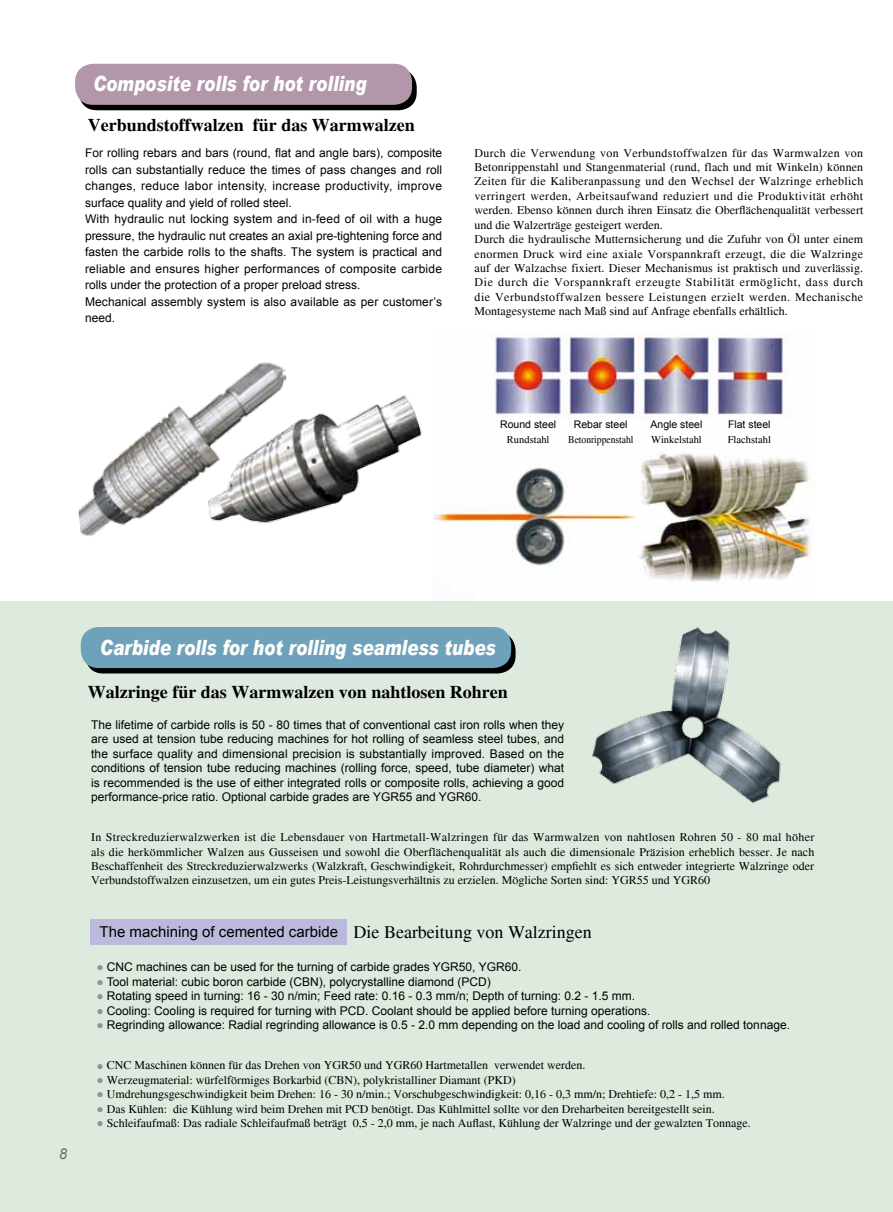
<style>
.page{position:relative;width:893px;height:1212px;background:#fff}
.page>*{position:absolute;margin:0;border:0;box-sizing:border-box;transform-origin:0 0}
.t1{font:italic 900 21px "Arial";color:#fff;scale:.8 1}
.t2{font:700 18px "Times";color:#000}
.t3{font:18px "Times";color:#000}
.t4{font:15px "Arial";color:#000}
.t5{font:italic 15px "Arial";color:#727171}
.t6{font:12px/16.5px "Arial";color:#000}
.t7{font:12px/14.4px "Times";letter-spacing:.005em;color:#000;text-align:justify}
.t8{font:12px/14.4px "Times";letter-spacing:.025em;color:#000}
.t9{font:10.5px "Arial";color:#000}
.t10{font:10.5px "Times";color:#000}
.t11{font:10.5px "Times";color:#000;scale:.91 1}
.s1{color:#939393}
.s2{font-family:"Arial";color:#939393}
</style>
<div class="page">
<img style="left:78px;top:362px;width:209px;height:175px">
<img style="left:203px;top:391px;width:219px;height:138px">
<img style="left:434px;top:334px;width:379px;height:248px">
<div style="left:0;top:602px;width:893px;height:610px;background:#dfeade"></div>
<div style="left:85px;top:632px;width:431px;height:41px;background:#000;border-radius:18px"></div>
<div style="left:81px;top:627px;width:430px;height:41px;background:#6da2ba;border-radius:18px"></div>
<img style="left:592px;top:626px;width:189px;height:177px">
<div style="left:91px;top:919px;width:256px;height:25px;background:#bbbadc"></div>
<div style="left:79px;top:69px;width:338px;height:41px;background:#000;border-radius:18px"></div>
<div style="left:75px;top:64px;width:337px;height:41px;background:#b296aa;border-radius:18px"></div>
<h1 class="t1" style="left:93px;top:70px;width:344px">Composite rolls for hot rolling</h1>
<h2 class="t2" style="left:88px;top:114px;width:328px">Verbundstoffwalzen für das Warmwalzen</h2>
<p class="t6" style="left:85px;top:145px;width:359px">For rolling rebars and bars (round, flat and angle bars), composite rolls can substantially reduce the times of pass changes and roll changes, reduce labor intensity, increase productivity, improve surface quality and yield of rolled steel.<br>With hydraulic nut locking system and in-feed of oil with a huge pressure, the hydraulic nut creates an axial pre-tightening force and fasten the carbide rolls to the shafts. The system is practical and reliable and ensures higher performances of composite carbide rolls under the protection of a proper preload stress.<br>Mechanical assembly system is also available as per customer’s need.</p>
<p class="t8" style="left:475px;top:146px;width:390px">Durch die Verwendung von Verbundstoffwalzen für das Warmwalzen von Betonrippenstahl und Stangenmaterial (rund, flach und mit Winkeln) können Zeiten für die Kaliberanpassung und den Wechsel der Walzringe erheblich verringert werden, Arbeitsaufwand reduziert und die Produktivität erhöht werden. Ebenso können durch ihren Einsatz die Oberflächenqualität verbessert und die Walzerträge gesteigert werden.<br>Durch die hydraulische Mutternsicherung und die Zufuhr von Öl unter einem enormen Druck wird eine axiale Vorspannkraft erzeugt, die die Walzringe auf der Walzachse fixiert. Dieser Mechanismus ist praktisch und zuverlässig.<br>Die durch die Vorspannkraft erzeugte Stabilität ermöglicht, dass durch die Verbundstoffwalzen bessere Leistungen erzielt werden. Mechanische Montagesysteme nach Maß sind auf Anfrage ebenfalls erhältlich.</p>
<p class="t9" style="left:500px;top:418px;width:58px">Round steel</p>
<p class="t10" style="left:507px;top:434px;width:44px">Rundstahl</p>
<p class="t9" style="left:574px;top:418px;width:55px">Rebar steel</p>
<p class="t11" style="left:568px;top:434px;width:73px">Betonrippenstahl</p>
<p class="t9" style="left:650px;top:418px;width:53px">Angle steel</p>
<p class="t10" style="left:651px;top:434px;width:52px">Winkelstahl</p>
<p class="t9" style="left:728px;top:418px;width:44px">Flat steel</p>
<p class="t10" style="left:728px;top:434px;width:45px">Flachstahl</p>
<p class="t5" style="left:59px;top:1144px;width:10px">8</p>
<h1 class="t1" style="left:100px;top:634px;width:496px">Carbide rolls for hot rolling seamless tubes</h1>
<h2 class="t2" style="left:88px;top:681px;width:421px">Walzringe für das Warmwalzen von nahtlosen Rohren</h2>
<p class="t6" style="left:91px;top:718px;width:475px;line-height:14.4px;text-align:justify">The lifetime of carbide rolls is 50 - 80 times that of conventional cast iron rolls when they are used at tension tube reducing machines for hot rolling of seamless steel tubes, and the surface quality and dimensional precision is substantially improved. Based on the conditions of tension tube reducing machines (rolling force, speed, tube diameter) what is recommended is the use of either integrated rolls or composite rolls, achieving a good performance-price ratio. Optional carbide grades are YGR55 and YGR60.</p>
<p class="t7" style="left:91px;top:830px;width:725px">In Streckreduzierwalzwerken ist die Lebensdauer von Hartmetall-Walzringen für das Warmwalzen von nahtlosen Rohren 50 - 80 mal höher als die herkömmlicher Walzen aus Gusseisen und sowohl die Oberflächenqualität als auch die dimensionale Präzision erheblich besser. Je nach Beschaffenheit des Streckreduzierwalzwerks (Walzkraft, Geschwindigkeit, Rohrdurchmesser) empfiehlt es sich entweder integrierte Walzringe oder Verbundstoffwalzen einzusetzen, um ein gutes Preis-Leistungsverhältnis zu erzielen. Mögliche Sorten sind: YGR55 und YGR60</p>
<h2 class="t3" style="left:353px;top:922px;width:240px">Die Bearbeitung von Walzringen</h2>
<p class="t4" style="left:100px;top:921px;width:240px">The machining of cemented carbide</p>
<p class="t6" style="left:96px;top:959px;width:427px"><span class="s1">●</span> CNC machines can be used for the turning of carbide grades YGR50, YGR60.</p>
<p class="t6" style="left:96px;top:973px;width:396px"><span class="s1">●</span> Tool material: cubic boron carbide (CBN), polycrystalline diamond (PCD)</p>
<p class="t6" style="left:96px;top:988px;width:540px"><span class="s1">●</span> Rotating speed in turning: 16 - 30 n/min; Feed rate: 0.16 - 0.3 mm/n; Depth of turning: 0.2 - 1.5 mm.</p>
<p class="t6" style="left:96px;top:1002px;width:556px"><span class="s1">●</span> Cooling: Cooling is required for turning with PCD. Coolant should be applied before turning operations.</p>
<p class="t6" style="left:96px;top:1017px;width:695px"><span class="s1">●</span> Regrinding allowance: Radial regrinding allowance is 0.5 - 2.0 mm depending on the load and cooling of rolls and rolled tonnage.</p>
<p class="t7" style="left:96px;top:1058px;width:491px"><span class="s2">●</span> CNC Maschinen können für das Drehen von YGR50 und YGR60 Hartmetallen verwendet werden.</p>
<p class="t7" style="left:96px;top:1072px;width:421px"><span class="s2">●</span> Werzeugmaterial: würfelförmiges Borkarbid (CBN), polykristalliner Diamant (PKD)</p>
<p class="t7" style="left:96px;top:1087px;width:630px"><span class="s2">●</span> Umdrehungsgeschwindigkeit beim Drehen: 16 - 30 n/min.; Vorschubgeschwindigkeit: 0,16 - 0,3 mm/n; Drehtiefe: 0,2 - 1,5 mm.</p>
<p class="t7" style="left:96px;top:1101px;width:620px"><span class="s2">●</span> Das Kühlen: die Kühlung wird beim Drehen mit PCD benötigt. Das Kühlmittel sollte vor den Dreharbeiten bereitgestellt sein.</p>
<p class="t7" style="left:96px;top:1116px;width:656px"><span class="s2">●</span> Schleifaufmaß: Das radiale Schleifaufmaß beträgt 0,5 - 2,0 mm, je nach Auflast, Kühlung der Walzringe und der gewalzten Tonnage.</p>
</div>
